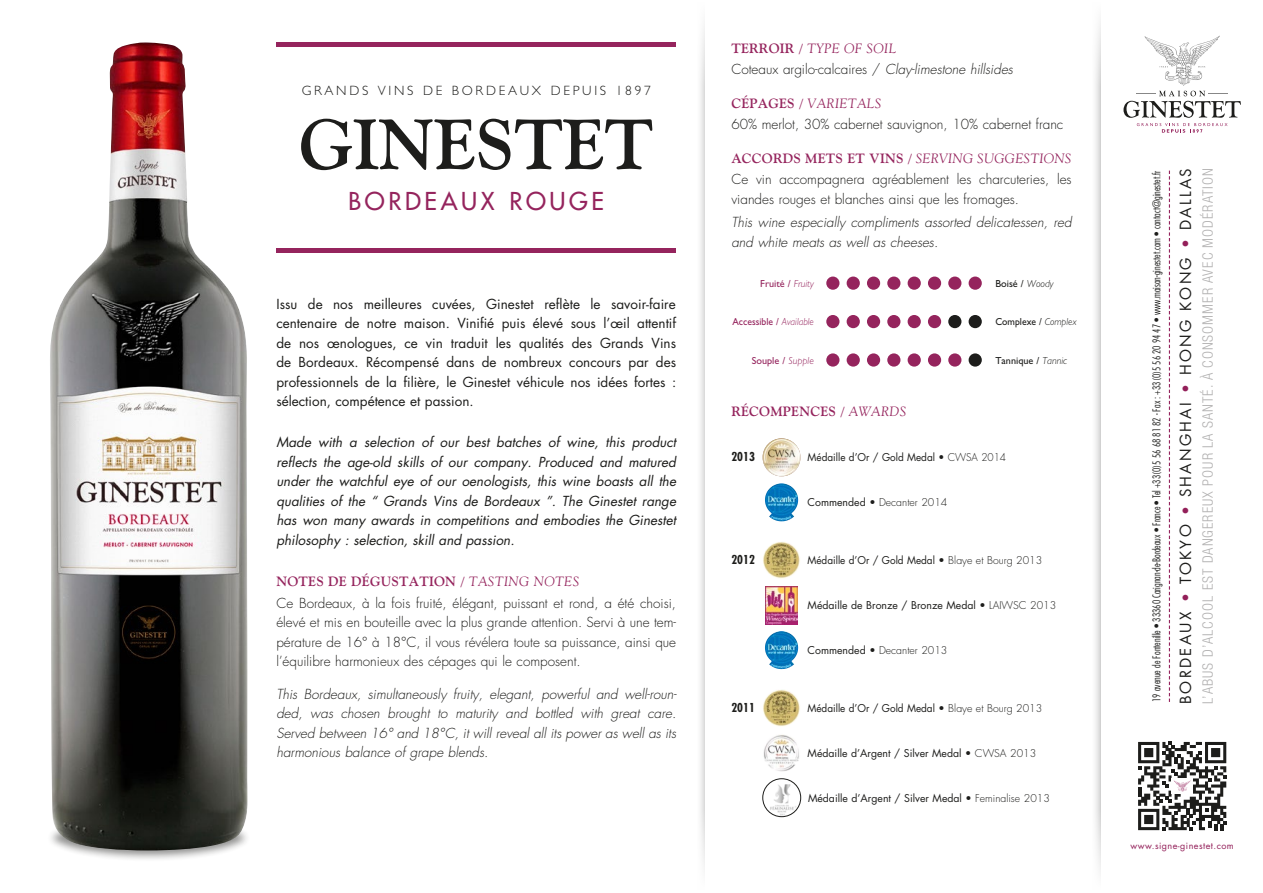
<style>
.page{position:relative;width:1263px;height:893px;background:#fff}
.page>*{position:absolute;margin:0;border:0;box-sizing:border-box;transform-origin:0 0}
.t1{font:700 70.5px "Goudy Old Style BT";color:#1d1d1b}
.t2{font:500 24px "Futura Std";letter-spacing:.15em;color:#95245d}
.t3{font:15px "Futura Std";letter-spacing:.15em;color:#1d1d1b}
.t4{font:300 condensed 14.4px "Helvetica Neue LT Std";letter-spacing:.07em;color:#b3b2b2}
.t5{font:300 13.5px/19.5px "Futura Std";color:#1d1d1b}
.t6{font:italic 13.5px/19.5px "Futura Std";color:#1d1d1b;text-align:justify}
.t7{font:13.5px/19.5px "Futura Std";color:#1d1d1b;text-align:justify}
.t8{font:italic 300 13.5px/19.5px "Futura Std";color:#1d1d1b}
.t9{font:700 13.5px "Goudy Old Style BT";letter-spacing:.02em;color:#95245d}
.t10{font:italic 13.5px "Goudy Old Style BT";letter-spacing:.02em;color:#95245d}
.t11{font:300 13.5px "Gill Sans Std";letter-spacing:.2em;color:#1d1d1b}
.t12{font:700 condensed 12px "Futura Std";color:#1d1d1b}
.t13{font:300 condensed 10.5px "Futura Std";color:#1d1d1b}
.t14{font:10.5px "Futura Std";color:#1d1d1b}
.t15{font:10.5px "Futura Std";color:#1d1d1b;scale:.95 1}
.t16{font:300 10.5px "Futura Std";color:#1d1d1b}
.t17{font:10.2px "Gill Sans Std";color:#95245d}
.t18{font:10.2px "Gill Sans Std";color:#1d1d1b}
.t19{font:10.2px "Gill Sans Std";color:#95245d;scale:.95 1}
.t20{font:10.2px "Gill Sans Std";color:#1d1d1b;scale:.95 1}
.t21{font:9px "Futura Std";letter-spacing:.05em;color:#931f59}
.s1{font-weight:700;font-style:normal}
.s2{font-style:italic}
.s3{font-weight:400;font-style:italic}
.s4{font-weight:300;font-style:italic}
.s5{font-weight:300}
.s6{font-weight:400}
.s7{color:#931f59}
</style>
<div class="page">
<div style="left:47px;top:814px;width:204px;height:48px;background:#1d1d1b;opacity:.5"></div>
<div style="left:1091px;top:0;width:172px;height:893px;background:#1d1d1b;opacity:.4"></div>
<div style="left:1101px;top:0;width:162px;height:893px;background:#fff"></div>
<div style="left:685px;top:0;width:578px;height:90px;background:#fff"></div>
<div style="left:685px;top:803px;width:578px;height:90px;background:#fff"></div>
<svg style="left:1169px;top:171px;width:1px;height:531px"></svg>
<svg style="left:1123px;top:36px;width:118px;height:97px"></svg>
<div style="left:276px;top:248px;width:400px;height:5px;background:#95245d"></div>
<hr style="left:276px;top:43px;width:400px;height:4px;background:#95245d">
<svg style="left:1138px;top:742px;width:88px;height:88px"></svg>
<div style="left:826px;top:277px;width:13px;height:13px;background:#95245d;border-radius:50%"></div>
<div style="left:847px;top:277px;width:13px;height:13px;background:#95245d;border-radius:50%"></div>
<div style="left:867px;top:277px;width:13px;height:13px;background:#95245d;border-radius:50%"></div>
<div style="left:887px;top:277px;width:13px;height:13px;background:#95245d;border-radius:50%"></div>
<div style="left:908px;top:277px;width:13px;height:13px;background:#95245d;border-radius:50%"></div>
<div style="left:928px;top:277px;width:13px;height:13px;background:#95245d;border-radius:50%"></div>
<div style="left:948px;top:277px;width:13px;height:13px;background:#95245d;border-radius:50%"></div>
<div style="left:968px;top:277px;width:14px;height:13px;background:#95245d;border-radius:50%"></div>
<div style="left:826px;top:315px;width:13px;height:13px;background:#95245d;border-radius:50%"></div>
<div style="left:847px;top:315px;width:13px;height:13px;background:#95245d;border-radius:50%"></div>
<div style="left:867px;top:315px;width:13px;height:13px;background:#95245d;border-radius:50%"></div>
<div style="left:887px;top:315px;width:13px;height:13px;background:#95245d;border-radius:50%"></div>
<div style="left:908px;top:315px;width:13px;height:13px;background:#95245d;border-radius:50%"></div>
<div style="left:928px;top:315px;width:13px;height:13px;background:#95245d;border-radius:50%"></div>
<div style="left:948px;top:315px;width:13px;height:13px;background:#1d1d1b;border-radius:50%"></div>
<div style="left:968px;top:315px;width:14px;height:13px;background:#1d1d1b;border-radius:50%"></div>
<div style="left:826px;top:353px;width:13px;height:14px;background:#95245d;border-radius:50%"></div>
<div style="left:847px;top:353px;width:13px;height:14px;background:#95245d;border-radius:50%"></div>
<div style="left:867px;top:353px;width:13px;height:14px;background:#95245d;border-radius:50%"></div>
<div style="left:887px;top:353px;width:13px;height:14px;background:#95245d;border-radius:50%"></div>
<div style="left:908px;top:353px;width:13px;height:14px;background:#95245d;border-radius:50%"></div>
<div style="left:928px;top:353px;width:13px;height:14px;background:#95245d;border-radius:50%"></div>
<div style="left:948px;top:353px;width:13px;height:14px;background:#95245d;border-radius:50%"></div>
<div style="left:968px;top:353px;width:14px;height:14px;background:#1d1d1b;border-radius:50%"></div>
<svg style="left:762px;top:438px;width:38px;height:38px"></svg>
<svg style="left:772px;top:438px;width:10px;height:3px"></svg>
<svg style="left:771px;top:483px;width:10px;height:4px"></svg>
<img style="left:763px;top:542px;width:37px;height:37px">
<img style="left:766px;top:586px;width:31px;height:38px">
<svg style="left:771px;top:631px;width:10px;height:4px"></svg>
<img style="left:763px;top:690px;width:37px;height:37px">
<svg style="left:774px;top:735px;width:8px;height:2px"></svg>
<img style="left:763px;top:779px;width:38px;height:37px">
<div style="left:762px;top:778px;width:39px;height:39px;border:1px solid #1d1d1b;border-radius:50%"></div>
<img style="left:49px;top:43px;width:200px;height:807px">
<p class="t11" style="left:302px;top:83px;width:351px">GRANDS VINS DE BORDEAUX DEPUIS 1897</p>
<h1 class="t1" style="left:299px;top:101px;width:356px">GINESTET</h1>
<h2 class="t2" style="left:348px;top:186px;width:257px">BORDEAUX ROUGE</h2>
<p class="t7" style="left:276px;top:294px;width:401px">Issu de nos meilleures cuvées, Ginestet reflète le savoir-faire centenaire de notre maison. Vinifié puis élevé sous l’œil attentif de nos œnologues, ce vin traduit les qualités des Grands Vins de Bordeaux. Récompensé dans de nombreux concours par des professionnels de la filière, le Ginestet véhicule nos idées fortes : sélection, compétence et passion.</p>
<p class="t6" style="left:276px;top:432px;width:401px">Made with a selection of our best batches of wine, this product reflects the age-old skills of our company. Produced and matured under the watchful eye of our oenologists, this wine boasts all the qualities of the “ Grands Vins de Bordeaux ”. The Ginestet range has won many awards in competitions and embodies the Ginestet philosophy : selection, skill and passion.</p>
<p class="t9" style="left:276px;top:573px;width:86px">NOTES DE DÉG</p>
<p class="t9" style="left:381px;top:573px;width:22px">USTAT</p>
<p class="t10" style="left:429px;top:573px;width:152px"><span class="s1">ION /</span> TASTING NOTES</p>
<p class="t5" style="left:276px;top:594px;width:401px;text-align:justify">Ce Bordeaux, à la fois fruité, élégant, puissant et rond, a été choisi, élevé et mis en bouteille avec la plus grande attention. Servi à une tem&shy;pérature de 16° à 18°C, il vous révélera toute sa puissance, ainsi que l’équilibre harmonieux des cépages qui le composent.</p>
<p class="t8" style="left:276px;top:684px;width:402px;text-align:justify">This Bordeaux, simultaneously fruity, elegant, powerful and well-roun&shy;ded, was chosen brought to maturity and bottled with great care.<br>Served between 16° and 18°C, it will reveal all its power as well as its harmonious balance of grape blends.</p>
<p class="t10" style="left:731px;top:40px;width:166px"><span class="s1">TERROIR /</span> TYPE OF SOIL</p>
<p class="t5" style="left:731px;top:60px;width:283px">Coteaux argilo-calcaires / <span class="s2">Clay-limestone hillsides</span></p>
<p class="t10" style="left:731px;top:95px;width:144px"><span class="s1">CÉPAGES /</span> VARIE TALS</p>
<p class="t5" style="left:731px;top:115px;width:333px">60% merlot, 30% cabernet sauvignon, 10% cabernet franc</p>
<p class="t9" style="left:731px;top:150px;width:342px">ACCORDS METS ET VINS / <span class="s3">SERVING SUGGESTIONS</span></p>
<p class="t5" style="left:731px;top:170px;width:342px">Ce vin accompagnera agréablement les charcuteries, les viandes rouges et blanches ainsi que les fromages.</p>
<p class="t8" style="left:731px;top:213px;width:342px">This wine especially compliments assorted delicatessen, red and white meats as well as cheeses.</p>
<p class="t17" style="left:760px;top:278px;width:55px">Fruité / <span class="s4">Fruity</span></p>
<p class="t18" style="left:995px;top:278px;width:60px">Boisé / <span class="s4">Woody</span></p>
<p class="t19" style="left:732px;top:316px;width:87px">Accessible / <span class="s4">Available</span></p>
<p class="t20" style="left:995px;top:316px;width:87px">Complexe / <span class="s4">Complex</span></p>
<p class="t17" style="left:752px;top:354px;width:64px">Souple / <span class="s4">Supple</span></p>
<p class="t18" style="left:995px;top:354px;width:73px">Tannique / <span class="s4">Tannic</span></p>
<p class="t9" style="left:731px;top:403px;width:175px">RÉCOMPENCES / <span class="s3">AWARDS</span></p>
<p class="t12" style="left:731px;top:449px;width:25px">2013</p>
<p class="t15" style="left:808px;top:451px;width:210px">Médaille d’Or / Gold Medal • <span class="s5">CWSA 2014</span></p>
<p class="t16" style="left:808px;top:496px;width:141px"><span class="s6">Commended •</span> Decanter 2014</p>
<p class="t12" style="left:731px;top:552px;width:25px">2012</p>
<p class="t15" style="left:807px;top:553px;width:249px">Médaille d’Or / Gold Medal • <span class="s5">Blaye et Bourg 2013</span></p>
<p class="t14" style="left:808px;top:598px;width:250px">Médaille de Bronze / Bronze Medal • <span class="s5">LAIWSC 2013</span></p>
<p class="t16" style="left:808px;top:644px;width:141px"><span class="s6">Commended •</span> Decanter 2013</p>
<p class="t12" style="left:731px;top:700px;width:25px">2011</p>
<p class="t15" style="left:807px;top:701px;width:249px">Médaille d’Or / Gold Medal • <span class="s5">Blaye et Bourg 2013</span></p>
<p class="t14" style="left:808px;top:746px;width:230px">Médaille d’Argent / Silver Medal • <span class="s5">CWSA 2013</span></p>
<p class="t14" style="left:808px;top:791px;width:243px">Médaille d’Argent / Silver Medal • <span class="s5">Feminalise 2013</span></p>
<p class="t13" style="left:1150px;top:702px;width:533px;rotate:-90deg">19 avenue de Fontenille • 33360 Carignan-de-Bordeaux • France • Tel +33(0)5 56 68 81 82 - Fax : +33(0)5 56 20 94 47 • www.maison-ginestet.com • contact@ginestet.fr</p>
<p class="t3" style="left:1176px;top:704px;width:538px;rotate:-90deg">BORDEAUX <span class="s7">•</span> TOKYO <span class="s7">•</span> SHANGHAI <span class="s7">•</span> HONG KONG <span class="s7">•</span> DALLAS</p>
<p class="t4" style="left:1199px;top:704px;width:538px;rotate:-90deg">L’ABUS D’ALCOOL EST DANGEREUX POUR LA SANTÉ. À CONSOMMER AVEC MODÉRATION</p>
<p class="t21" style="left:1130px;top:840px;width:105px">www.signe-ginestet.com</p>
</div>
